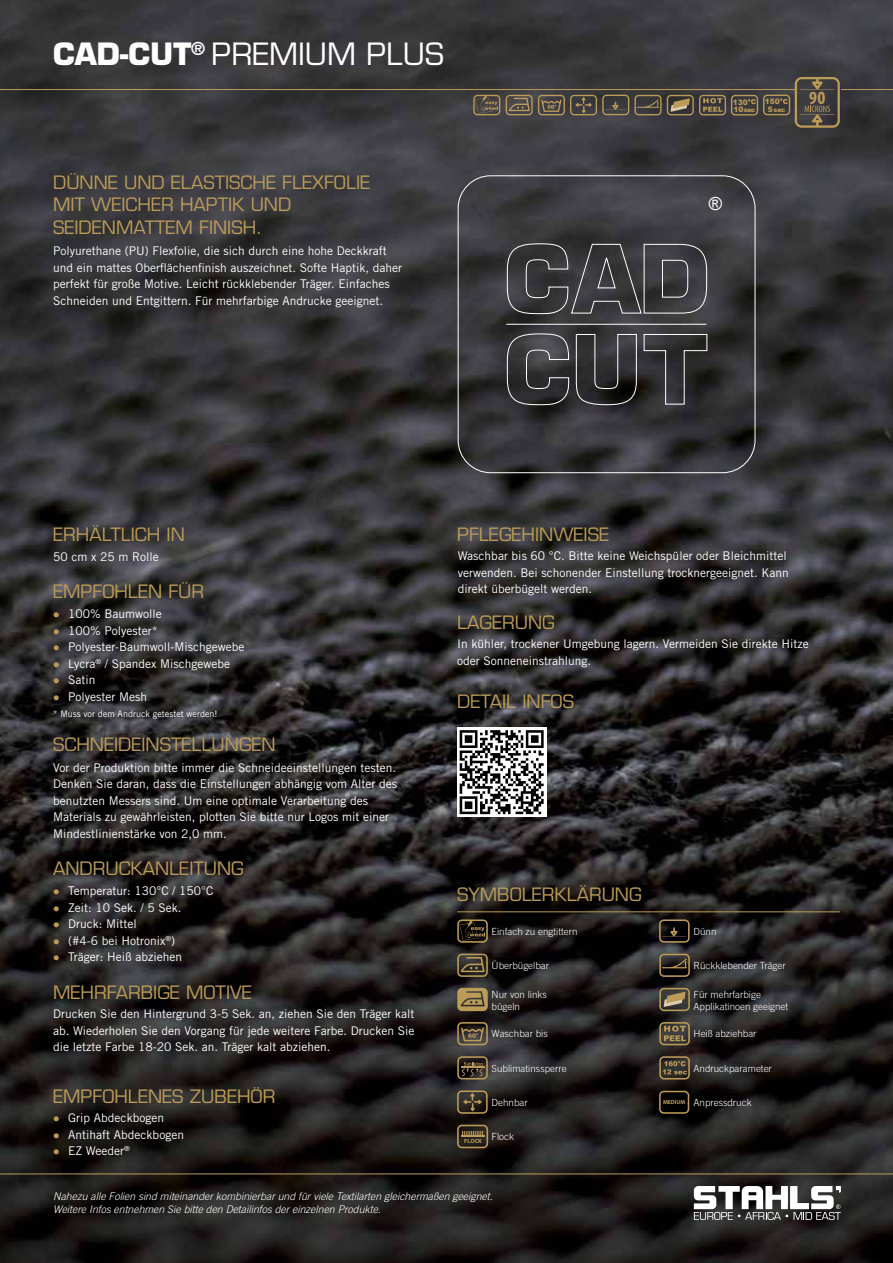
<style>
.page{position:relative;width:893px;height:1263px;background:#fff}
.page>*{position:absolute;margin:0;border:0;box-sizing:border-box;transform-origin:0 0}
.t1{font:30px "Eurostile LT Std";color:#fff}
.t2{font:700 condensed 18.6px "Myriad Pro";color:#bb9b58}
.t3{font:18px/22.5px "Eurostile LT Std";color:#bb9b58}
.t4{font:18px "Arial";color:#fff}
.t5{font:12px/16.5px "Trade Gothic LT Std";color:#fff}
.t6{font:italic 300 10.5px/12.6px "Trade Gothic LT Std";color:#fff}
.t7{font:300 9.9px/11.9px "Trade Gothic LT Std";color:#fff}
.t8{font:9px "Trade Gothic LT Std";color:#fff}
.t9{font:900 7.5px "Arial";color:#bb9b58}
.t10{font:900 6.45px "Arial";letter-spacing:-.055em;color:#bb9b58}
.t11{font:700 5.85px "Myriad Pro";color:#bb9b58}
.s1{font-weight:700}
.s2{font-size:7.5px}
.s3{font-size:18.75px}
.s4{color:#bb9b58}
</style>
<div class="page">
<img style="left:0;top:0;width:893px;height:1263px">
<hr style="left:0;top:89px;width:796px;height:1px;background:#bb9b58">
<hr style="left:841px;top:89px;width:52px;height:1px;background:#bb9b58">
<svg style="left:457px;top:175px;width:299px;height:298px;background:#3e3d40"></svg>
<hr style="left:0;top:1174px;width:893px;height:1px;background:#bb9b58">
<svg style="left:694px;top:1186px;width:147px;height:34px"></svg>
<svg style="left:457px;top:919px;width:31px;height:24px"></svg>
<svg style="left:659px;top:919px;width:31px;height:24px"></svg>
<svg style="left:457px;top:954px;width:31px;height:23px"></svg>
<svg style="left:659px;top:954px;width:31px;height:23px"></svg>
<svg style="left:457px;top:1022px;width:31px;height:23px"></svg>
<svg style="left:659px;top:1022px;width:31px;height:23px"></svg>
<svg style="left:457px;top:1056px;width:31px;height:23px"></svg>
<svg style="left:659px;top:1056px;width:31px;height:23px"></svg>
<svg style="left:457px;top:1090px;width:31px;height:24px"></svg>
<svg style="left:457px;top:988px;width:31px;height:23px"></svg>
<svg style="left:659px;top:988px;width:31px;height:23px"></svg>
<hr style="left:457px;top:911px;width:383px;height:1px;background:#bb9b58">
<svg style="left:659px;top:1091px;width:30px;height:23px"></svg>
<svg style="left:457px;top:1125px;width:31px;height:23px"></svg>
<svg style="left:457px;top:728px;width:89px;height:89px"></svg>
<svg style="left:460px;top:730px;width:84px;height:84px"></svg>
<svg style="left:506px;top:95px;width:155px;height:20px;background:#5d5446"></svg>
<svg style="left:473px;top:95px;width:27px;height:20px"></svg>
<svg style="left:667px;top:77px;width:173px;height:51px;background:#4f4941"></svg>
<h1 class="t1" style="left:53px;top:36px;width:392px"><span class="s1">CAD-CUT</span><sup>®</sup> PREMIUM PLUS</h1>
<h3 class="t3" style="left:53px;top:171px;width:319px">DÜNNE UND ELASTISCHE FLEXFOLIE<br>MIT WEICHER HAPTIK UND<br>SEIDENMATTEM FINISH.</h3>
<p class="t5" style="left:53px;top:243px;width:350px">Polyurethane (PU) Flexfolie, die sich durch eine hohe Deckkraft und ein mattes Oberflächenfinish auszeichnet. Softe Haptik, daher perfekt für große Motive. Leicht rückklebender Träger. Einfaches Schneiden und Entgittern. Für mehrfarbige Andrucke geeignet.</p>
<h3 class="t3" style="left:53px;top:523px;width:133px">ERHÄLTLICH IN</h3>
<h3 class="t3" style="left:457px;top:523px;width:154px">PFLEGEHINWEISE</h3>
<p class="t9" style="left:733px;top:96px;width:19px">130°</p>
<p class="t10" style="left:733px;top:105px;width:23px"><span class="s2">10</span> sec</p>
<p class="t9" style="left:765px;top:96px;width:19px">150°</p>
<h2 class="t2" style="left:809px;top:86px;width:18px">9<span class="s3">0</span></h2>
<p class="t10" style="left:768px;top:105px;width:19px"><span class="s2">5</span> sec</p>
<h3 class="t4" style="left:709px;top:192px;width:15px">®</h3>
<p class="t5" style="left:53px;top:548px;width:107px">50 cm x 25 m Rolle</p>
<p class="t5" style="left:458px;top:547px;width:333px">Waschbar bis 60 °C. Bitte keine Weichspüler oder Bleichmittel verwenden. Bei schonender Einstellung trocknergeeignet. Kann direkt überbügelt werden.</p>
<h3 class="t3" style="left:53px;top:580px;width:153px">EMPFOHLEN FÜR</h3>
<p class="t5" style="left:53px;top:606px;width:110px"><span class="s4">●</span> 100% Baumwolle</p>
<p class="t5" style="left:53px;top:622px;width:106px"><span class="s4">●</span> 100% Polyester*</p>
<p class="t5" style="left:53px;top:639px;width:193px"><span class="s4">●</span> Polyester-Baumwoll-Mischgewebe</p>
<p class="t5" style="left:53px;top:655px;width:179px"><span class="s4">●</span> Lycra<sup>®</sup> / Spandex Mischgewebe</p>
<p class="t5" style="left:53px;top:672px;width:44px"><span class="s4">●</span> Satin</p>
<p class="t5" style="left:53px;top:688px;width:96px"><span class="s4">●</span> Polyester Mesh</p>
<p class="t8" style="left:53px;top:709px;width:166px">* Muss vor dem Andruck getestet werden!</p>
<h3 class="t3" style="left:53px;top:734px;width:224px">SCHNEIDEINSTELLUNGEN</h3>
<p class="t5" style="left:53px;top:759px;width:345px">Vor der Produktion bitte immer die Schneideeinstellungen testen.<br>Denken Sie daran, dass die Einstellungen abhängig vom Alter des benutzten Messers sind. Um eine optimale Verarbeitung des Materials zu gewährleisten, plotten Sie bitte nur Logos mit einer Mindestlinienstärke von 2,0 mm.</p>
<h3 class="t3" style="left:53px;top:857px;width:192px">ANDRUCKANLEITUNG</h3>
<p class="t5" style="left:53px;top:882px;width:162px"><span class="s4">●</span> Temperatur: 130°C / 150°C</p>
<p class="t5" style="left:53px;top:899px;width:130px"><span class="s4">●</span> Zeit: 10 Sek. / 5 Sek.</p>
<p class="t5" style="left:53px;top:915px;width:85px"><span class="s4">●</span> Druck: Mittel</p>
<p class="t5" style="left:53px;top:932px;width:124px"><span class="s4">●</span> (#4-6 bei Hotronix<sup>®</sup>)</p>
<p class="t5" style="left:53px;top:948px;width:131px"><span class="s4">●</span> Träger: Heiß abziehen</p>
<h3 class="t3" style="left:53px;top:981px;width:200px">MEHRFARBIGE MOTIVE</h3>
<p class="t5" style="left:53px;top:1005px;width:363px;text-align:justify">Drucken Sie den Hintergrund 3-5 Sek. an, ziehen Sie den Träger kalt ab. Wiederholen Sie den Vorgang für jede weitere Farbe. Drucken Sie die letzte Farbe 18-20 Sek. an. Träger kalt abziehen.</p>
<h3 class="t3" style="left:53px;top:1085px;width:224px">EMPFOHLENES ZUBEHÖR</h3>
<p class="t5" style="left:53px;top:1110px;width:112px"><span class="s4">●</span> Grip Abdeckbogen</p>
<p class="t5" style="left:53px;top:1126px;width:132px"><span class="s4">●</span> Antihaft Abdeckbogen</p>
<p class="t5" style="left:53px;top:1143px;width:78px"><span class="s4">●</span> EZ Weeder<sup>®</sup></p>
<h3 class="t3" style="left:457px;top:611px;width:99px">LAGERUNG</h3>
<p class="t5" style="left:457px;top:636px;width:353px">In kühler, trockener Umgebung lagern. Vermeiden Sie direkte Hitze oder Sonneneinstrahlung.</p>
<h3 class="t3" style="left:457px;top:690px;width:118px">DETAIL INFOS</h3>
<h3 class="t3" style="left:457px;top:883px;width:186px">SYMBOLERKLÄRUNG</h3>
<p class="t7" style="left:492px;top:925px;width:87px">Einfach zu engtittern</p>
<p class="t7" style="left:694px;top:925px;width:25px">Dünn</p>
<p class="t7" style="left:492px;top:959px;width:59px">Überbügelbar</p>
<p class="t7" style="left:694px;top:959px;width:94px">Rückklebender Träger</p>
<p class="t11" style="left:464px;top:1137px;width:19px">FLOCK</p>
<p class="t7" style="left:492px;top:988px;width:57px">Nur von links bügeln</p>
<p class="t7" style="left:694px;top:988px;width:96px">Für mehrfarbige<br>Applikatinoen geeignet</p>
<p class="t7" style="left:492px;top:1028px;width:58px">Waschbar bis</p>
<p class="t7" style="left:694px;top:1028px;width:64px">Heiß abziehbar</p>
<p class="t7" style="left:492px;top:1062px;width:77px">Sublimatinssperre</p>
<p class="t7" style="left:694px;top:1062px;width:80px">Andruckparameter</p>
<p class="t7" style="left:492px;top:1096px;width:38px">Dehnbar</p>
<p class="t7" style="left:492px;top:1130px;width:24px">Flock</p>
<p class="t7" style="left:663px;top:1096px;width:90px"><sup>MEDIUM</sup> Anpressdruck</p>
<p class="t6" style="left:53px;top:1190px;width:441px">Nahezu alle Folien sind miteinander kombinierbar und für viele Textilarten gleichermaßen geeignet.<br>Weitere Infos entnehmen Sie bitte den Detailinfos der einzelnen Produkte.</p>
</div>
